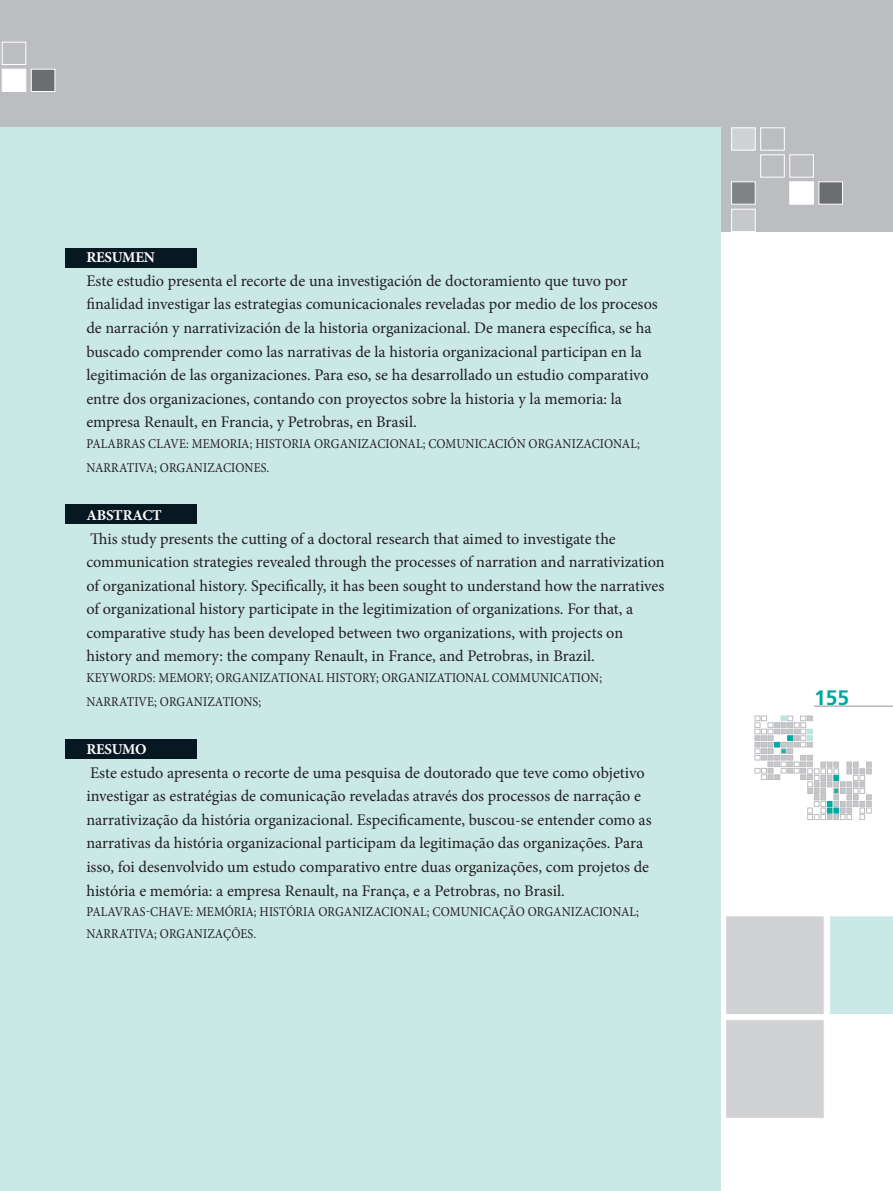
<style>
.page{position:relative;width:893px;height:1191px;background:#fff}
.page>*{position:absolute;margin:0;border:0;box-sizing:border-box;transform-origin:0 0}
.t1{font:700 21px "Frutiger";color:#00a9a0}
.t2{font:16.2px/23.5px "Minion Pro";color:#231f20}
.t3{font:700 15px "Minion Pro";letter-spacing:-.015em;color:#fff}
.t4{font:13.5px/24px "Minion Pro";letter-spacing:.01em;color:#231f20;scale:.9 1}
</style>
<div class="page">
<svg style="left:755px;top:716px;width:116px;height:103px"></svg>
<hr style="left:814px;top:706px;width:79px;height:1px;background:#b2b3b7">
<div style="left:0;top:0;width:893px;height:232px;background:#bcbdc0"></div>
<div style="left:725px;top:915px;width:100px;height:100px;background:#d1d2d4;border:1px solid #fff"></div>
<div style="left:830px;top:916px;width:63px;height:98px;background:#c9e8e6"></div>
<div style="left:731px;top:182px;width:24px;height:22px;background:#808285"></div>
<div style="left:790px;top:182px;width:24px;height:22px;background:#fff"></div>
<div style="left:819px;top:182px;width:24px;height:22px;background:#6c6d70"></div>
<div style="left:760px;top:155px;width:24px;height:22px;border:1px solid #fff"></div>
<div style="left:790px;top:155px;width:24px;height:22px;border:1px solid #fff"></div>
<div style="left:731px;top:128px;width:24px;height:22px;background:#d1d2d4;border:1px solid #fff"></div>
<div style="left:760px;top:128px;width:24px;height:22px;border:1px solid #fff"></div>
<div style="left:731px;top:209px;width:24px;height:23px;background:#c7c8ca;border:1px solid #fff"></div>
<div style="left:2px;top:69px;width:24px;height:23px;background:#fff"></div>
<div style="left:31px;top:69px;width:24px;height:23px;background:#6c6d70;border:1px solid #fff"></div>
<div style="left:2px;top:42px;width:24px;height:23px;border:1px solid #fff"></div>
<div style="left:725px;top:1019px;width:100px;height:99px;background:#d1d2d4;border:1px solid #fff"></div>
<div style="left:0;top:128px;width:721px;height:1063px;background:#c9e8e6"></div>
<div style="left:65px;top:248px;width:131px;height:20px;background:#071822"></div>
<div style="left:65px;top:504px;width:131px;height:19px;background:#071822"></div>
<div style="left:65px;top:738px;width:131px;height:20px;background:#071822"></div>
<p class="t3" style="left:86px;top:247px;width:70px">RESUMEN</p>
<p class="t2" style="left:86px;top:269px;width:573px">Este estudio presenta el recorte de una investigación de doctoramiento que tuvo por finalidad investigar las estrategias comunicacionales reveladas por medio de los procesos de narración y narrativización de la historia organizacional. De manera específica, se ha buscado comprender como las narrativas de la historia organizacional participan en la legitimación de las organizaciones. Para eso, se ha desarrollado un estudio comparativo entre dos organizaciones, contando con proyectos sobre la historia y la memoria: la empresa Renault, en Francia, y Petrobras, en Brasil.</p>
<p class="t4" style="left:86px;top:432px;width:616px">PALABRAS CLAVE: MEMORIA; HISTORIA ORGANIZACIONAL; COMUNICACIÓN ORGANIZACIONAL;<br>NARRATIVA; ORGANIZACIONES.</p>
<p class="t3" style="left:86px;top:504px;width:77px">ABSTRACT</p>
<p class="t2" style="left:86px;top:527px;width:580px">This study presents the cutting of a doctoral research that aimed to investigate the communication strategies revealed through the processes of narration and narrativization of organizational history. Specifically, it has been sought to understand how the narratives of organizational history participate in the legitimization of organizations. For that, a comparative study has been developed between two organizations, with projects on history and memory: the company Renault, in France, and Petrobras, in Brazil.</p>
<p class="t4" style="left:86px;top:666px;width:574px">KEYWORDS: MEMORY; ORGANIZATIONAL HISTORY; ORGANIZATIONAL COMMUNICATION;<br>NARRATIVE; ORGANIZATIONS;</p>
<p class="t3" style="left:86px;top:739px;width:62px">RESUMO</p>
<p class="t2" style="left:86px;top:761px;width:567px">Este estudo apresenta o recorte de uma pesquisa de doutorado que teve como objetivo investigar as estratégias de comunicação reveladas através dos processos de narração e narrativização da história organizacional. Especificamente, buscou-se entender como as narrativas da história organizacional participam da legitimação das organizações. Para isso, foi desenvolvido um estudo comparativo entre duas organizações, com projetos de história e memória: a empresa Renault, na França, e a Petrobras, no Brasil.</p>
<p class="t4" style="left:86px;top:901px;width:615px;line-height:21.6px">PALAVRAS-CHAVE: MEMÓRIA; HISTÓRIA ORGANIZACIONAL; COMUNICAÇÃO ORGANIZACIONAL;<br>NARRATIVA; ORGANIZAÇÕES.</p>
<p class="t1" style="left:814px;top:685px;width:37px">155</p>
</div>
